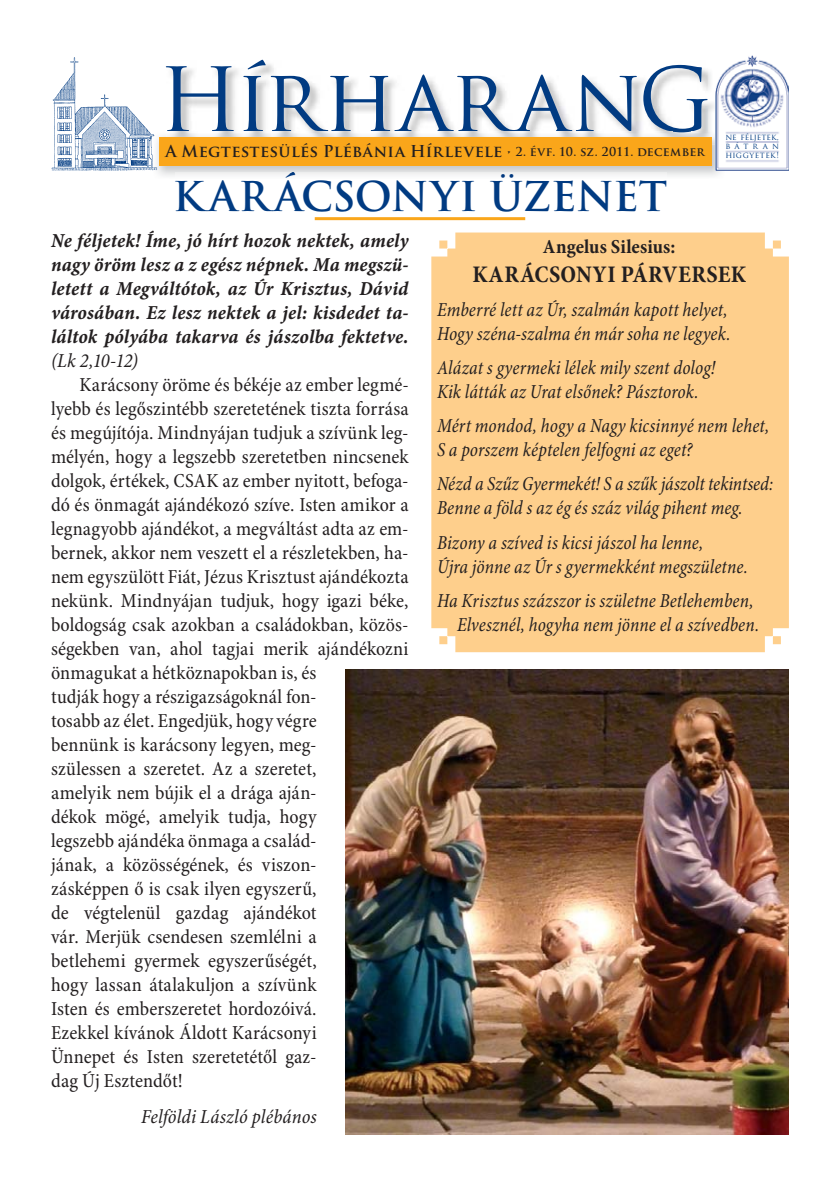
<style>
.page{position:relative;width:840px;height:1191px;background:#fff}
.page>*{position:absolute;margin:0;border:0;box-sizing:border-box;transform-origin:0 0}
.t1{font:86px "Trajan Pro";color:#013b82}
.t2{font:700 40px "Trajan Pro";letter-spacing:-.005em;color:#013b82}
.t3{font:700 40px "Trajan Pro";color:#00367a}
.t4{font:700 40px "Trajan Pro";color:#01387e}
.t5{font:700 condensed 24px "Minion Pro";letter-spacing:.02em;color:#231f20}
.t6{font:condensed 20px/24px "Minion Pro";color:#231f20}
.t7{font:italic condensed 20px/24px "Minion Pro";letter-spacing:.005em;color:#231f20;scale:.94 1}
.t8{font:20px/24px "Minion Pro Bold Cn It Capt";letter-spacing:.01em;color:#231f20;text-align:justify}
.t9{font:italic condensed 20px "Minion Pro";letter-spacing:.005em;color:#231f20}
.t10{font:700 condensed 20px "Minion Pro";letter-spacing:.005em;color:#231f20}
.t11{font:700 16px "Trajan Pro";letter-spacing:.02em;color:#231f20}
.t12{font:8.2px/9.4px "Trajan Pro";letter-spacing:.03em;color:#013b82;text-align:justify}
.s1{font-size:12px}
</style>
<div class="page">
<hr style="left:314px;top:217px;width:211px;height:3px;background:#faa61a">
<img style="left:171px;top:64px;width:544px;height:68px">
<img style="left:156px;top:132px;width:568px;height:44px">
<hr style="left:175px;top:172px;width:491px;height:4px;background:#f2f2f2">
<img style="left:166px;top:132px;width:541px;height:1px">
<div style="left:159px;top:137px;width:552px;height:28px;background:#faa61a"></div>
<img style="left:715px;top:56px;width:73px;height:114px">
<img style="left:51px;top:57px;width:106px;height:113px">
<img style="left:345px;top:669px;width:443px;height:465px">
<div style="left:431px;top:232px;width:357px;height:420px;background:#fecf8c"></div>
<h1 class="t1" style="left:158px;top:51px;width:555px">HírharanG</h1>
<h2 class="t3" style="left:274px;top:174px;width:29px">Á</h2>
<h2 class="t4" style="left:489px;top:174px;width:36px">Ü</h2>
<p class="t11" style="left:165px;top:142px;width:540px">A Megtestesülés Plébánia Hírlevele <span class="s1">• 2. évf. 10. sz. 2011. december</span></p>
<p class="t12" style="left:725px;top:132px;width:55px">ne féljetek, bátran higgyetek!</p>
<h2 class="t2" style="left:173px;top:174px;width:495px">KAR CSONYI ZENET</h2>
<p class="t8" style="left:51px;top:230px;width:359px">Ne féljetek! Íme, jó hírt hozok nektek, amely nagy öröm lesz a z egész népnek. Ma megszü&shy;letett a Megváltótok, az Úr Krisztus, Dávid városában. Ez lesz nektek a jel: kisdedet ta&shy;láltok pólyába takarva és jászolba fektetve.</p>
<p class="t9" style="left:51px;top:353px;width:89px">(Lk 2,10-12)</p>
<p class="t6" style="left:51px;top:374px;width:359px;text-indent:28px">Karácsony öröme és békéje az ember legmé&shy;lyebb és legőszintébb szeretetének tiszta forrása és megújítója. Mindnyájan tudjuk a szívünk leg&shy;mélyén, hogy a legszebb szeretetben nincsenek dolgok, értékek, CSAK az ember nyitott, befoga&shy;dó és önmagát ajándékozó szíve. Isten amikor a legnagyobb ajándékot, a megváltást adta az em&shy;bernek, akkor nem veszett el a részletekben, ha&shy;nem egyszülött Fiát, Jézus Krisztust ajándékozta nekünk. Mindnyájan tudjuk, hogy igazi béke, boldogság csak azokban a családokban, közös&shy;ségekben van, ahol tagjai merik ajándékozni önmagukat a hétköznapokban is, és<br>tudják hogy a részigazságoknál fon-<br>tosabb az élet. Engedjük, hogy végre<br>bennünk is karácsony legyen, meg-<br>szülessen a szeretet. Az a szeretet,<br>amelyik nem bújik el a drága aján-<br>dékok mögé, amelyik tudja, hogy<br>legszebb ajándéka önmaga a család-<br>jának, a közösségének, és viszon-<br>zásképpen ő is csak ilyen egyszerű,<br>de végtelenül gazdag ajándékot<br>vár. Merjük csendesen szemlélni a<br>betlehemi gyermek egyszerűségét,<br>hogy lassan átalakuljon a szívünk<br>Isten és emberszeretet hordozóivá.<br>Ezekkel kívánok Áldott Karácsonyi<br>Ünnepet és Isten szeretetétől gaz-<br>dag Új Esztendőt!</p>
<p class="t9" style="left:141px;top:1108px;width:177px">Felföldi László plébános</p>
<p class="t10" style="left:542px;top:234px;width:134px">Angelus Silesius:</p>
<p class="t5" style="left:472px;top:259px;width:275px">KARÁCSONYI PÁRVERSEK</p>
<p class="t7" style="left:437px;top:299px;width:313px">Emberré lett az Úr, szalmán kapott helyet,<br>Hogy széna-szalma én már soha ne legyek.</p>
<p class="t7" style="left:437px;top:357px;width:297px">Alázat s gyermeki lélek mily szent dolog!<br>Kik látták az Urat elsőnek? Pásztorok.</p>
<p class="t7" style="left:437px;top:415px;width:355px">Mért mondod, hogy a Nagy kicsinnyé nem lehet,<br>S a porszem képtelen felfogni az eget?</p>
<p class="t7" style="left:437px;top:474px;width:359px">Nézd a Szűz Gyermekét! S a szűk jászolt tekintsed:<br>Benne a föld s az ég és száz világ pihent meg.</p>
<p class="t7" style="left:437px;top:532px;width:332px">Bizony a szíved is kicsi jászol ha lenne,<br>Újra jönne az Úr s gyermekként megszületne.</p>
<p class="t7" style="left:437px;top:590px;width:344px;text-align:right">Ha Krisztus százszor is születne Betlehemben,<br>Elvesznél, hogyha nem jönne el a szívedben.</p>
</div>
